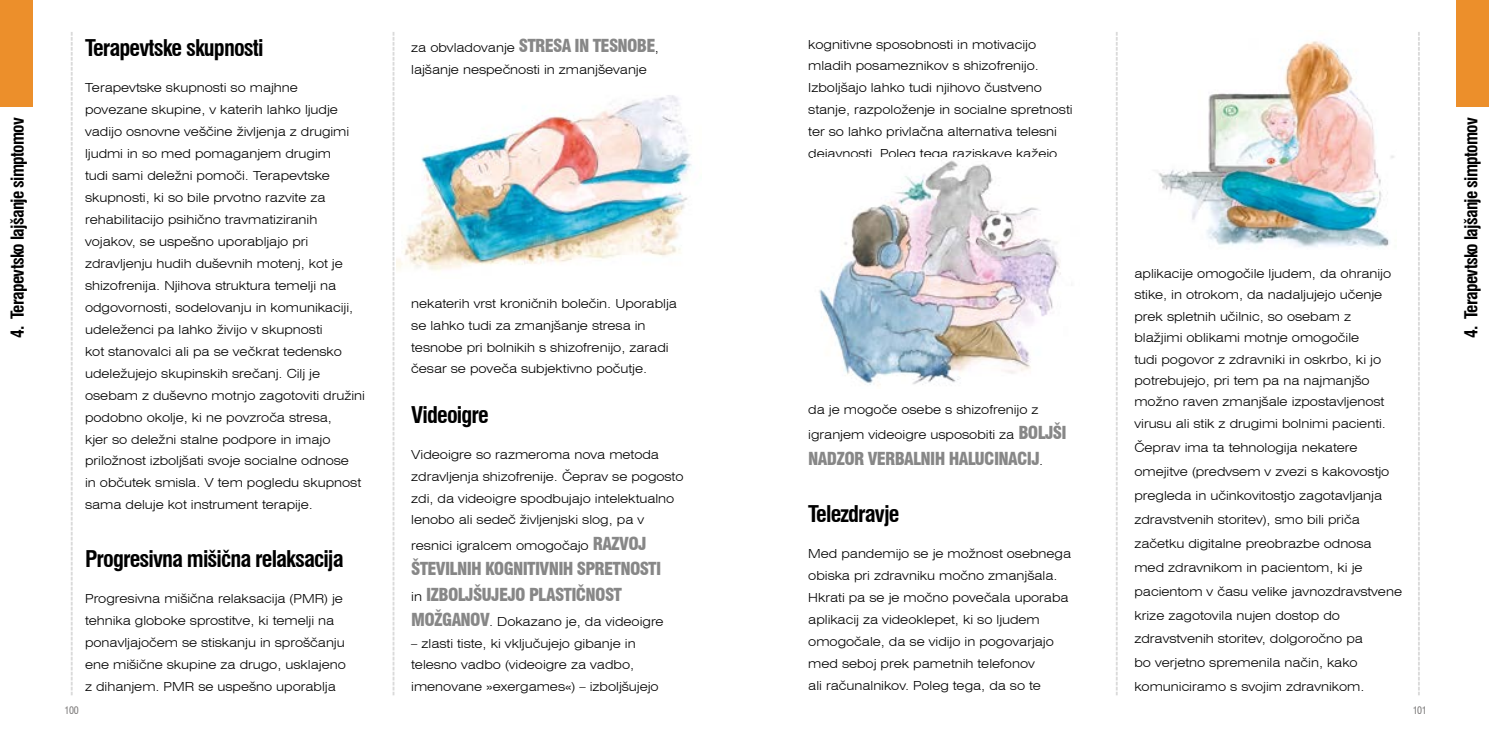
<style>
.page{position:relative;width:1489px;height:745px;background:#fff}
.page>*{position:absolute;margin:0;border:0;box-sizing:border-box;transform-origin:0 0}
.t1{font:700 condensed 22.5px "Swiss 721 BT";letter-spacing:-.04em;color:#000}
.t2{font:900 condensed 17.5px/25.4px "Swiss 721 BT";letter-spacing:-.04em;color:#878787}
.t3{font:700 condensed 17.5px "Swiss 721 BT";letter-spacing:-.04em;color:#000}
.t4{font:300 expanded 12.5px/21.9px "Swiss 721 BT";color:#000}
.t5{font:condensed 10px "Swiss 721 BT";letter-spacing:-.04em;color:#777575}
.s1{font-weight:900;font-stretch:condensed;font-size:17.5px;color:#878787}
.s2{font-weight:300;font-stretch:expanded;font-size:12.5px;color:#000}
</style>
<div class="page">
<svg style="left:71px;top:32px;width:2px;height:662px"></svg>
<svg style="left:1116px;top:32px;width:1px;height:662px"></svg>
<svg style="left:1418px;top:32px;width:1px;height:662px"></svg>
<div style="left:1455px;top:0;width:33px;height:106px;background:#ec8f2b"></div>
<div style="left:0;top:0;width:33px;height:106px;background:#ec8f2b"></div>
<img style="left:1158px;top:41px;width:236px;height:207px">
<img style="left:396px;top:95px;width:296px;height:176px">
<img style="left:819px;top:160px;width:242px;height:226px">
<svg style="left:392px;top:32px;width:2px;height:662px"></svg>
<p class="t4" style="left:411px;top:37px;width:249px">za obvladovanje <span class="s1">STRESA IN TESNOBE</span>, lajšanje nespečnosti in zmanjševanje</p>
<h1 class="t1" style="left:85px;top:34px;width:180px">Terapevtske skupnosti</h1>
<p class="t4" style="left:85px;top:77px;width:281px">Terapevtske skupnosti so majhne<br>povezane skupine, v katerih lahko ljudje vadijo osnovne veščine življenja z drugimi ljudmi in so med pomaganjem drugim<br>tudi sami deležni pomoči. Terapevtske skupnosti, ki so bile prvotno razvite za rehabilitacijo psihično travmatiziranih vojakov, se uspešno uporabljajo pri zdravljenju hudih duševnih motenj, kot je shizofrenija. Njihova struktura temelji na odgovornosti, sodelovanju in komunikaciji, udeleženci pa lahko živijo v skupnosti<br>kot stanovalci ali pa se večkrat tedensko udeležujejo skupinskih srečanj. Cilj je osebam z duševno motnjo zagotoviti družini podobno okolje, ki ne povzroča stresa,<br>kjer so deležni stalne podpore in imajo priložnost izboljšati svoje socialne odnose<br>in občutek smisla. V tem pogledu skupnost sama deluje kot instrument terapije.</p>
<h1 class="t1" style="left:85px;top:545px;width:260px">Progresivna mišična relaksacija</h1>
<p class="t4" style="left:85px;top:587px;width:262px">Progresivna mišična relaksacija (PMR) je tehnika globoke sprostitve, ki temelji na ponavljajočem se stiskanju in sproščanju ene mišične skupine za drugo, usklajeno z dihanjem. PMR se uspešno uporablja</p>
<p class="t4" style="left:808px;top:33px;width:266px">kognitivne sposobnosti in motivacijo mladih posameznikov s shizofrenijo.<br>Izboljšajo lahko tudi njihovo čustveno stanje, razpoloženje in socialne spretnosti ter so lahko privlačna alternativa telesni dejavnosti. Poleg tega raziskave kažejo,</p>
<h2 class="t3" style="left:7px;top:338px;width:222px;rotate:-90deg">4. Terapevtsko lajšanje simptomov</h2>
<h2 class="t3" style="left:1460px;top:338px;width:222px;rotate:-90deg">4. Terapevtsko lajšanje simptomov</h2>
<p class="t4" style="left:1134px;top:262px;width:258px;line-height:21.4px">aplikacije omogočile ljudem, da ohranijo stike, in otrokom, da nadaljujejo učenje prek spletnih učilnic, so osebam z blažjimi oblikami motnje omogočile<br>tudi pogovor z zdravniki in oskrbo, ki jo potrebujejo, pri tem pa na najmanjšo možno raven zmanjšale izpostavljenost virusu ali stik z drugimi bolnimi pacienti.</p>
<p class="t4" style="left:1134px;top:435px;width:269px;line-height:23.9px">Čeprav ima ta tehnologija nekatere omejitve (predvsem v zvezi s kakovostjo pregleda in učinkovitostjo zagotavljanja zdravstvenih storitev), smo bili priča začetku digitalne preobrazbe odnosa med zdravnikom in pacientom, ki je pacientom v času velike javnozdravstvene krize zagotovila nujen dostop do zdravstvenih storitev, dolgoročno pa<br>bo verjetno spremenila način, kako komuniciramo s svojim zdravnikom.</p>
<p class="t4" style="left:411px;top:293px;width:267px">nekaterih vrst kroničnih bolečin. Uporablja se lahko tudi za zmanjšanje stresa in tesnobe pri bolnikih s shizofrenijo, zaradi česar se poveča subjektivno počutje.</p>
<h1 class="t1" style="left:411px;top:401px;width:79px">Videoigre</h1>
<p class="t4" style="left:411px;top:443px;width:274px">Videoigre so razmeroma nova metoda zdravljenja shizofrenije. Čeprav se pogosto zdi, da videoigre spodbujajo intelektualno lenobo ali sedeč življenjski slog, pa v</p>
<p class="t4" style="left:411px;top:534px;width:237px">resnici igralcem omogočajo <span class="s1">RAZVOJ</span></p>
<h2 class="t2" style="left:411px;top:555px;width:252px">ŠTEVILNIH KOGNITIVNIH SPRETNOSTI <span class="s2">in</span> IZBOLJŠUJEJO PLASTIČNOST</h2>
<p class="t4" style="left:411px;top:610px;width:254px"><span class="s1">MOŽGANOV</span>. Dokazano je, da videoigre</p>
<p class="t4" style="left:411px;top:632px;width:249px">– zlasti tiste, ki vključujejo gibanje in telesno vadbo (videoigre za vadbo, imenovane »exergames«) – izboljšujejo</p>
<p class="t4" style="left:808px;top:396px;width:260px;line-height:25.6px">da je mogoče osebe s shizofrenijo z igranjem videoigre usposobiti za <span class="s1">BOLJŠI</span></p>
<h2 class="t2" style="left:808px;top:445px;width:236px">NADZOR VERBALNIH HALUCINACIJ<span class="s2">.</span></h2>
<h1 class="t1" style="left:808px;top:500px;width:93px">Telezdravje</h1>
<p class="t4" style="left:808px;top:542px;width:264px">Med pandemijo se je možnost osebnega obiska pri zdravniku močno zmanjšala.<br>Hkrati pa se je močno povečala uporaba aplikacij za videoklepet, ki so ljudem omogočale, da se vidijo in pogovarjajo med seboj prek pametnih telefonov<br>ali računalnikov. Poleg tega, da so te</p>
<p class="t5" style="left:65px;top:703px;width:16px">100</p>
<p class="t5" style="left:1412px;top:703px;width:16px">101</p>
</div>
